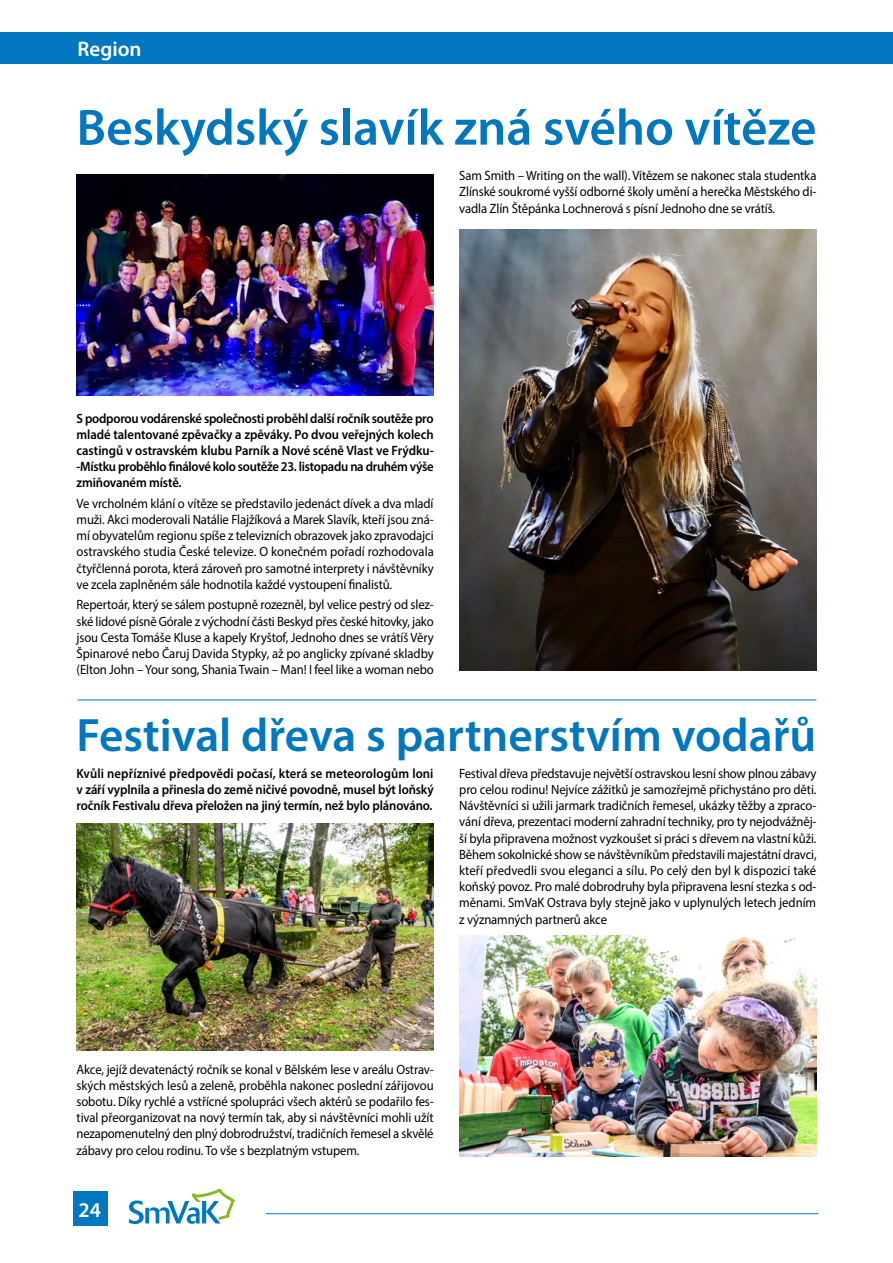
<style>
.page{position:relative;width:893px;height:1263px;background:#fff}
.page>*{position:absolute;margin:0;border:0;box-sizing:border-box;transform-origin:0 0}
.t1{font:600 51.15px "Myriad Pro";color:#0077be}
.t2{font:600 47.1px "Myriad Pro";color:#0077be}
.t3{font:600 21px "Myriad Pro";color:#fff}
.t4{font:13.5px/16.2px "Myriad Pro";letter-spacing:-.01em;color:#000;text-align:justify;scale:.94 1}
.t5{font:600 13.5px/16.2px "Myriad Pro";letter-spacing:-.015em;color:#000;text-align:justify;scale:.94 1}
</style>
<div class="page">
<div style="left:73px;top:1191px;width:35px;height:35px;background:#0077be"></div>
<svg style="left:129px;top:1188px;width:106px;height:36px"></svg>
<div style="left:0;top:32px;width:893px;height:32px;background:#0077be"></div>
<hr style="left:266px;top:1213px;width:553px;height:1px;background:#0077be">
<hr style="left:78px;top:699px;width:738px;height:1px;background:#0077be">
<img style="left:77px;top:824px;width:357px;height:226px">
<img style="left:459px;top:935px;width:357px;height:222px">
<img style="left:77px;top:174px;width:357px;height:221px">
<img style="left:459px;top:230px;width:357px;height:440px">
<h3 class="t3" style="left:78px;top:35px;width:66px">Region</h3>
<h1 class="t1" style="left:77px;top:95px;width:741px">Beskydský slavík zná svého vítěze</h1>
<p class="t4" style="left:459px;top:167px;width:381px">Sam Smith – Writing on the wall). Vítězem se nakonec stala studentka Zlínské soukromé vyšší odborné školy umění a herečka Městského di&shy;vadla Zlín Štěpánka Lochnerová s písní Jednoho dne se vrátíš.</p>
<p class="t5" style="left:77px;top:410px;width:381px">S podporou vodárenské společnosti proběhl další ročník soutěže pro mladé talentované zpěvačky a zpěváky. Po dvou veřejných kolech castingů v ostravském klubu Parník a Nové scéně Vlast ve Frýdku--Místku proběhlo finálové kolo soutěže 23. listopadu na druhém výše zmiňovaném místě.</p>
<p class="t4" style="left:77px;top:495px;width:382px">Ve vrcholném klání o vítěze se představilo jedenáct dívek a dva mladí muži. Akci moderovali Natálie Flajžíková a Marek Slavík, kteří jsou zná&shy;mí obyvatelům regionu spíše z televizních obrazovek jako zpravodajci ostravského studia České televize. O konečném pořadí rozhodovala čtyřčlenná porota, která zároveň pro samotné interprety i návštěvníky ve zcela zaplněném sále hodnotila každé vystoupení finalistů.</p>
<p class="t4" style="left:77px;top:596px;width:382px">Repertoár, který se sálem postupně rozezněl, byl velice pestrý od slez&shy;ské lidové písně Górale z východní části Beskyd přes české hitovky, jako jsou Cesta Tomáše Kluse a kapely Kryštof, Jednoho dnes se vrátíš Věry Špinarové nebo Čaruj Davida Stypky, až po anglicky zpívané skladby (Elton John – Your song, Shania Twain – Man! I feel like a woman nebo</p>
<h2 class="t2" style="left:77px;top:705px;width:741px">Festival dřeva s partnerstvím vodařů</h2>
<p class="t5" style="left:77px;top:765px;width:382px">Kvůli nepříznivé předpovědi počasí, která se meteorologům loni v září vyplnila a přinesla do země ničivé povodně, musel být loňský ročník Festivalu dřeva přeložen na jiný termín, než bylo plánováno.</p>
<p class="t4" style="left:459px;top:765px;width:382px">Festival dřeva představuje největší ostravskou lesní show plnou zábavy pro celou rodinu! Nejvíce zážitků je samozřejmě přichystáno pro děti.<br>Návštěvníci si užili jarmark tradičních řemesel, ukázky těžby a zpraco&shy;vání dřeva, prezentaci moderní zahradní techniky, pro ty nejodvážněj&shy;ší byla připravena možnost vyzkoušet si práci s dřevem na vlastní kůži.<br>Během sokolnické show se návštěvníkům představili majestátní dravci, kteří předvedli svou eleganci a sílu. Po celý den byl k dispozici také koňský povoz. Pro malé dobrodruhy byla připravena lesní stezka s od&shy;měnami. SmVaK Ostrava byly stejně jako v uplynulých letech jedním z významných partnerů akce</p>
<p class="t4" style="left:77px;top:1061px;width:381px">Akce, jejíž devatenáctý ročník se konal v Bělském lese v areálu Ostrav&shy;ských městských lesů a zeleně, proběhla nakonec poslední zářijovou sobotu. Díky rychlé a vstřícné spolupráci všech aktérů se podařilo fes&shy;tival přeorganizovat na nový termín tak, aby si návštěvníci mohli užít nezapomenutelný den plný dobrodružství, tradičních řemesel a skvělé zábavy pro celou rodinu. To vše s bezplatným vstupem.</p>
<h3 class="t3" style="left:79px;top:1196px;width:24px">24</h3>
</div>
